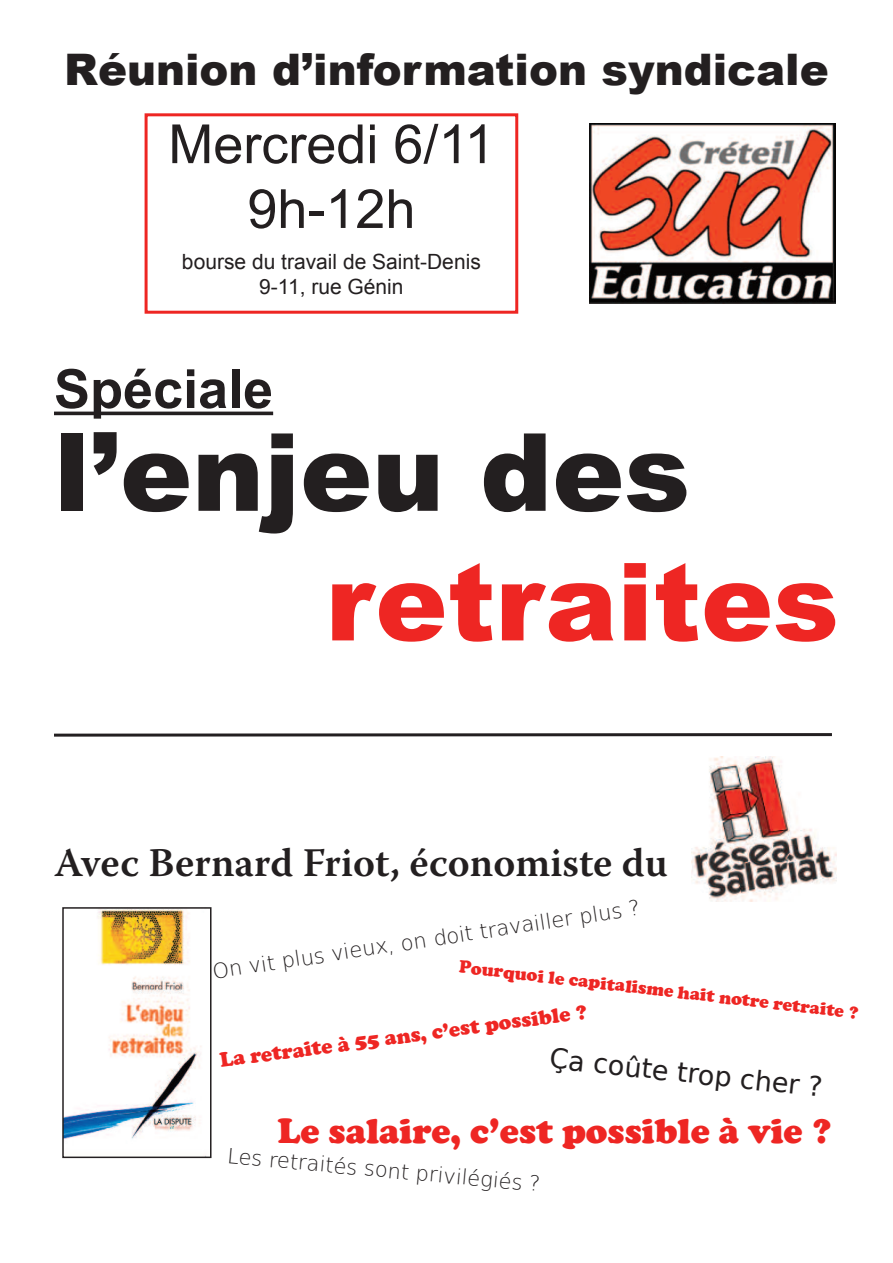
<style>
.page{position:relative;width:893px;height:1263px;background:#fff}
.page>*{position:absolute;margin:0;border:0;box-sizing:border-box;transform-origin:0 0}
.t1{font:900 108px "Arial";color:#231f20}
.t2{font:900 108px "Arial";color:#ee2623}
.t3{font:54px/64.8px "Arial";color:#231f20;text-align:center}
.t4{font:700 54px "Arial";color:#231f20}
.t5{font:900 43.5px "Arial";color:#231f20}
.t6{font:600 40.5px "Warnock Pro";color:#231f20}
.t7{font:900 36px "Cooper";color:#ee2623}
.t8{font:27px "DejaVu Sans";color:#231f20}
.t9{font:200 21px "DejaVu Sans";color:#231f20}
.t10{font:21px/25.2px "Arial";color:#231f20;text-align:center}
.t11{font:900 21px "Cooper";color:#ee2623}
.t12{font:900 18px "Cooper";color:#ee2623}
</style>
<div class="page">
<div style="left:588px;top:123px;width:251px;height:184px;background:linear-gradient(to right,#fff,#fff)"></div>
<img style="left:590px;top:123px;width:245px;height:181px">
<hr style="left:54px;top:412px;width:219px;height:3px;background:#231f20">
<div style="left:145px;top:113px;width:373px;height:201px;border:3px solid #ee2623"></div>
<img style="left:691px;top:757px;width:145px;height:145px">
<svg style="left:54px;top:733px;width:778px;height:4px;background:#595657"></svg>
<img style="left:65px;top:910px;width:136px;height:229px">
<div style="left:62px;top:907px;width:150px;height:251px;border:2px solid #231f20"></div>
<h3 class="t5" style="left:64px;top:37px;width:766px">Réunion d’information syndicale</h3>
<h2 class="t3" style="left:168px;top:112px;width:328px">Mercredi 6/11<br>9h-12h</h2>
<p class="t10" style="left:182px;top:249px;width:300px">bourse du travail de Saint-Denis<br>9-11, rue Génin</p>
<h2 class="t4" style="left:54px;top:359px;width:221px">Spéciale</h2>
<h1 class="t1" style="left:54px;top:392px;width:638px">l’enjeu des</h1>
<h1 class="t2" style="left:326px;top:522px;width:515px">retraites</h1>
<h3 class="t6" style="left:54px;top:847px;width:615px">Avec Bernard Friot, économiste du</h3>
<p class="t9" style="left:211px;top:961px;width:433px;rotate:-9deg">On vit plus vieux, on doit travailler plus ?</p>
<p class="t12" style="left:461px;top:955px;width:403px;rotate:7deg">Pourquoi le capitalisme hait notre retraite ?</p>
<p class="t11" style="left:218px;top:1049px;width:371px;rotate:-8deg">La retraite à 55 ans, c’est possible ?</p>
<p class="t8" style="left:551px;top:1043px;width:276px;rotate:6deg">ça coûte trop cher ?</p>
<h3 class="t7" style="left:278px;top:1109px;width:555px">Le salaire, c’est possible à vie ?</h3>
<p class="t9" style="left:228px;top:1144px;width:316px;rotate:5deg">Les retraités sont privilégiés ?</p>
</div>
